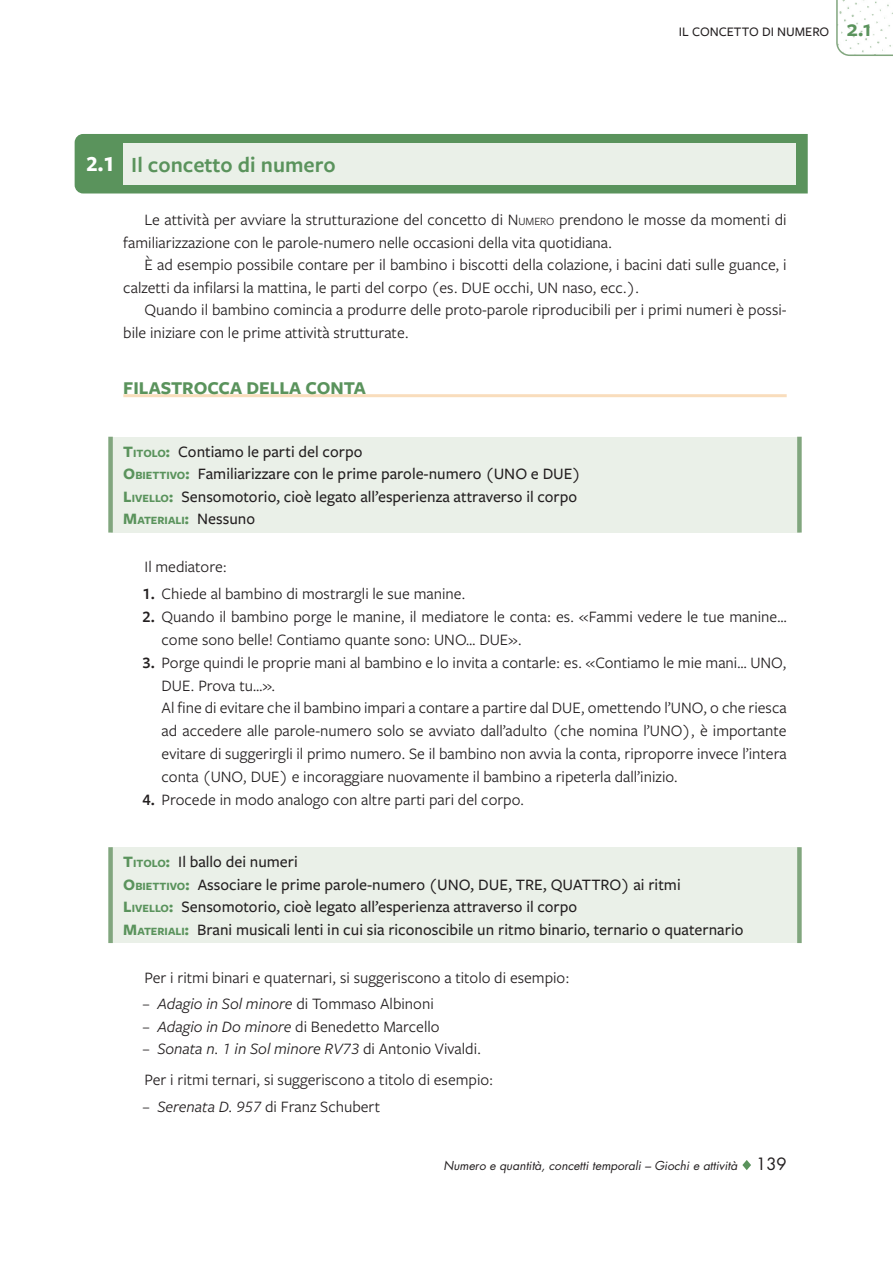
<style>
.page{position:relative;width:893px;height:1263px;background:#fff}
.page>*{position:absolute;margin:0;border:0;box-sizing:border-box;transform-origin:0 0}
.t1{font:600 22.5px "Freight Sans Pro";color:#5a935c}
.t2{font:700 18.75px "Freight Sans Pro";color:#5a935c}
.t3{font:16.5px/22.8px "Freight Sans Pro";color:#231f20}
.t4{font:500 16.5px/22.5px "Freight Sans Pro";color:#231f20}
.t5{font:500 13.5px "Freight Sans Pro";color:#231f20}
.t6{font:italic 12px "Futura Std";color:#231f20}
.t7{font:700 11.55px "Freight Sans Pro";color:#5a935c}
.s1{font-weight:700;color:#fff}
.s2{font-weight:600;font-size:24px;color:#5a935c}
.s3{font-style:inherit}
.s4{font-size:11.55px}
.s5{font-weight:700;color:#5a935c}
.s6{font-weight:700;font-size:11.55px;color:#5a935c}
.s7{font-size:16.5px}
.s8{font-weight:500;font-size:16.5px;color:#231f20}
.s9{font-weight:600}
.s10{font-style:italic}
.s11{font-style:normal;font-size:16.5px}
</style>
<div class="page">
<svg style="left:836px;top:0;width:57px;height:56px"></svg>
<svg style="left:742px;top:1160px;width:9px;height:10px"></svg>
<hr style="left:123px;top:394px;width:664px;height:3px;background:#f9ddbc">
<div style="left:75px;top:134px;width:733px;height:59px;background:#5a935c"></div>
<div style="left:123px;top:143px;width:672px;height:41px;background:#eaf0e8"></div>
<div style="left:111px;top:437px;width:688px;height:96px;background:#eaf0e8"></div>
<div style="left:108px;top:437px;width:5px;height:96px;background:#81a67e"></div>
<div style="left:797px;top:437px;width:5px;height:96px;background:#81a67e"></div>
<div style="left:111px;top:847px;width:688px;height:96px;background:#eaf0e8"></div>
<div style="left:108px;top:847px;width:5px;height:96px;background:#81a67e"></div>
<div style="left:797px;top:847px;width:5px;height:96px;background:#81a67e"></div>
<h1 class="t1" style="left:87px;top:149px;width:251px"><span class="s1">2.1</span> Il concetto di numero</h1>
<p class="t5" style="left:679px;top:22px;width:194px">IL CONCETTO DI NUMERO <span class="s2">2.1</span></p>
<p class="t3" style="left:123px;top:208px;width:665px;text-indent:21px">Le attività per avviare la strutturazione del concetto di <span class="s3">N</span> <span class="s4">UMERO</span> prendono le mosse da momenti di familiarizzazione con le parole-numero nelle occasioni della vita quotidiana.</p>
<p class="t3" style="left:123px;top:253px;width:665px;text-indent:21px">È ad esempio possibile contare per il bambino i biscotti della colazione, i bacini dati sulle guance, i calzetti da infilarsi la mattina, le parti del corpo (es. DUE occhi, UN naso, ecc.).</p>
<p class="t3" style="left:123px;top:298px;width:665px;text-indent:21px">Quando il bambino comincia a produrre delle proto-parole riproducibili per i primi numeri è possi&shy;bile iniziare con le prime attività strutturate.</p>
<p class="t2" style="left:123px;top:375px;width:244px">FILASTROCCA DELLA CONTA</p>
<p class="t4" style="left:123px;top:439px;width:459px"><span class="s5">T</span><span class="s6">ITOLO</span><span class="s5">:</span> Contiamo le parti del corpo<br><span class="s5">O</span><span class="s6">BIETTIVO</span><span class="s5">:</span> Familiarizzare con le prime parole-numero (UNO e DUE)<br><span class="s5">L</span><span class="s6">IVELLO</span><span class="s5">:</span> Sensomotorio, cioè legato all’esperienza attraverso il corpo</p>
<p class="t7" style="left:123px;top:512px;width:133px"><span class="s7">M</span>ATERIALI<span class="s7">:</span> <span class="s8">Nessuno</span></p>
<p class="t3" style="left:145px;top:555px;width:84px">Il mediatore:</p>
<p class="t3" style="left:142px;top:582px;width:325px"><span class="s9">1.</span> Chiede al bambino di mostrargli le sue manine.</p>
<p class="t3" style="left:162px;top:605px;width:627px;text-indent:-19px"><span class="s9">2.</span> Quando il bambino porge le manine, il mediatore le conta: es. «Fammi vedere le tue manine… come sono belle! Contiamo quante sono: UNO… DUE».</p>
<p class="t3" style="left:162px;top:650px;width:627px;text-indent:-19px"><span class="s9">3.</span> Porge quindi le proprie mani al bambino e lo invita a contarle: es. «Contiamo le mie mani… UNO, DUE. Prova tu…».<br>Al fine di evitare che il bambino impari a contare a partire dal DUE, omettendo l’UNO, o che riesca ad accedere alle parole-numero solo se avviato dall’adulto (che nomina l’UNO), è importante evitare di suggerirgli il primo numero. Se il bambino non avvia la conta, riproporre invece l’intera conta (UNO, DUE) e incoraggiare nuovamente il bambino a ripeterla dall’inizio.</p>
<p class="t3" style="left:142px;top:787px;width:383px"><span class="s9">4.</span> Procede in modo analogo con altre parti pari del corpo.</p>
<p class="t4" style="left:123px;top:850px;width:622px"><span class="s5">T</span><span class="s6">ITOLO</span><span class="s5">:</span> Il ballo dei numeri<br><span class="s5">O</span><span class="s6">BIETTIVO</span><span class="s5">:</span> Associare le prime parole-numero (UNO, DUE, TRE, QUATTRO) ai ritmi<br><span class="s5">L</span><span class="s6">IVELLO</span><span class="s5">:</span> Sensomotorio, cioè legato all’esperienza attraverso il corpo<br><span class="s5">M</span><span class="s6">ATERIALI</span><span class="s5">:</span> Brani musicali lenti in cui sia riconoscibile un ritmo binario, ternario o quaternario</p>
<p class="t3" style="left:145px;top:965px;width:426px">Per i ritmi binari e quaternari, si suggeriscono a titolo di esempio:</p>
<p class="t3" style="left:142px;top:992px;width:293px">– <span class="s10">Adagio in Sol minore</span> di Tommaso Albinoni</p>
<p class="t3" style="left:142px;top:1014px;width:299px">– <span class="s10">Adagio in Do minore</span> di Benedetto Marcello</p>
<p class="t3" style="left:142px;top:1033px;width:352px;line-height:31px">– <span class="s10">Sonata n. 1 in Sol minore RV73</span> di Antonio Vivaldi.<br>Per i ritmi ternari, si suggeriscono a titolo di esempio:</p>
<p class="t3" style="left:142px;top:1095px;width:239px">– <span class="s10">Serenata D. 957</span> di Franz Schubert</p>
<p class="t6" style="left:443px;top:1158px;width:345px">Numero e quantità, concetti temporali – Giochi e attività <span class="s11">139</span></p>
</div>
